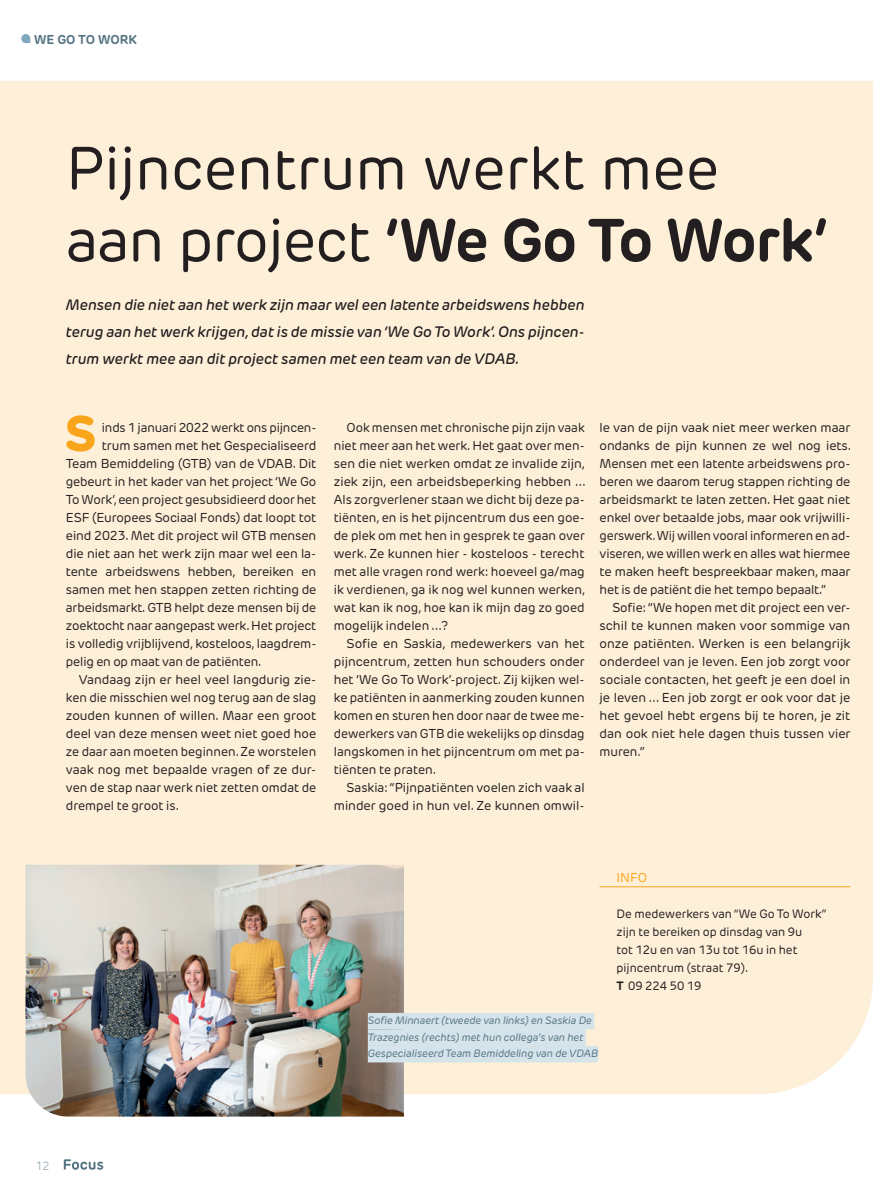
<style>
.page{position:relative;width:893px;height:1191px;background:#fff}
.page>*{position:absolute;margin:0;border:0;box-sizing:border-box;transform-origin:0 0}
.Titel{font:60px/72px "New Rubrik";color:#231f20}
.t1{font:800 49.5px "New Rubrik";color:#f9a51b}
.Inleiding{font:italic 500 15px/27px "New Rubrik";color:#231f20;text-align:justify}
.Broodtekst_insprong{font:12.75px/18px "New Rubrik";color:#231f20;text-align:justify}
.Broodtekst{font:12.75px "New Rubrik";letter-spacing:-.01em;color:#231f20}
.Rubriek{font:700 12.75px "New Rubrik";color:#557482}
.Info{font:12.75px "New Rubrik";color:#f9a51b}
.Info_kader{font:12px/18px "New Rubrik";color:#231f20}
.t2{font:200 11.55px "New Rubrik";color:#557482}
.Fotobijschrift{font:italic 10.5px/16.5px "New Rubrik";color:#557482}
.s1{font-weight:700}
</style>
<div class="page">
<div style="left:0;top:81px;width:873px;height:1013px;background:#feefd8"></div>
<img style="left:26px;top:864px;width:378px;height:252px">
<svg style="left:64px;top:1159px;width:39px;height:10px"></svg>
<svg style="left:21px;top:34px;width:9px;height:9px"></svg>
<div style="left:368px;top:1013px;width:226px;height:16px;background:#d5e3ea"></div>
<div style="left:368px;top:1029px;width:218px;height:17px;background:#d5e3ea"></div>
<div style="left:368px;top:1046px;width:230px;height:16px;background:#d5e3ea"></div>
<hr style="left:600px;top:886px;width:250px;height:1px;background:#f9a51b">
<p class="Rubriek" style="left:34px;top:31px;width:104px">WE GO TO WORK</p>
<p class="Titel" style="left:66px;top:132px;width:763px">Pijncentrum werkt mee aan project <span class="s1">‘We Go To Work’</span></p>
<p class="Inleiding" style="left:66px;top:291px;width:520px">Mensen die niet aan het werk zijn maar wel een latente arbeidswens hebben terug aan het werk krijgen, dat is de missie van ‘We Go To Work’. Ons pijncen&shy;trum werkt mee aan dit project samen met een team van de VDAB.</p>
<p class="t1" style="left:65px;top:402px;width:33px">S</p>
<p class="Broodtekst_insprong" style="left:334px;top:419px;width:253px;text-indent:13px">Ook mensen met chronische pijn zijn vaak niet meer aan het werk. Het gaat over men&shy;sen die niet werken omdat ze invalide zijn, ziek zijn, een arbeidsbeperking hebben … Als zorgverlener staan we dicht bij deze pa&shy;tiënten, en is het pijncentrum dus een goe&shy;de plek om met hen in gesprek te gaan over werk. Ze kunnen hier - kosteloos - terecht met alle vragen rond werk: hoeveel ga/mag ik verdienen, ga ik nog wel kunnen werken, wat kan ik nog, hoe kan ik mijn dag zo goed mogelijk indelen …?</p>
<p class="Broodtekst_insprong" style="left:334px;top:635px;width:253px;text-indent:13px">Sofie en Saskia, medewerkers van het pijncentrum, zetten hun schouders onder het ‘We Go To Work’-project. Zij kijken wel&shy;ke patiënten in aanmerking zouden kunnen komen en sturen hen door naar de twee me&shy;dewerkers van GTB die wekelijks op dinsdag langskomen in het pijncentrum om met pa&shy;tiënten te praten.</p>
<p class="Broodtekst_insprong" style="left:334px;top:779px;width:252px;text-align:right">Saskia: “Pijnpatiënten voelen zich vaak al minder goed in hun vel. Ze kunnen omwil-</p>
<p class="Broodtekst" style="left:102px;top:420px;width:216px">inds 1 januari 2022 werkt ons pijncen-</p>
<p class="Broodtekst" style="left:102px;top:438px;width:216px">trum samen met het Gespecialiseerd</p>
<p class="Broodtekst" style="left:66px;top:456px;width:252px">Team Bemiddeling (GTB) van de VDAB. Dit</p>
<p class="Broodtekst" style="left:66px;top:474px;width:252px">gebeurt in het kader van het project ‘We Go</p>
<p class="Broodtekst" style="left:66px;top:492px;width:252px">To Work’, een project gesubsidieerd door het</p>
<p class="Broodtekst" style="left:66px;top:510px;width:252px">ESF (Europees Sociaal Fonds) dat loopt tot</p>
<p class="Broodtekst" style="left:66px;top:528px;width:252px">eind 2023. Met dit project wil GTB mensen</p>
<p class="Broodtekst" style="left:66px;top:546px;width:252px">die niet aan het werk zijn maar wel een la-</p>
<p class="Broodtekst" style="left:66px;top:564px;width:252px">tente arbeidswens hebben, bereiken en</p>
<p class="Broodtekst" style="left:66px;top:582px;width:252px">samen met hen stappen zetten richting de</p>
<p class="Broodtekst" style="left:66px;top:600px;width:252px">arbeidsmarkt. GTB helpt deze mensen bij de</p>
<p class="Broodtekst" style="left:66px;top:618px;width:252px">zoektocht naar aangepast werk. Het project</p>
<p class="Broodtekst" style="left:66px;top:636px;width:252px">is volledig vrijblijvend, kosteloos, laagdrem-</p>
<p class="Broodtekst" style="left:66px;top:654px;width:197px">pelig en op maat van de patiënten.</p>
<p class="Broodtekst_insprong" style="left:66px;top:671px;width:252px;text-indent:13px">Vandaag zijn er heel veel langdurig zie&shy;ken die misschien wel nog terug aan de slag zouden kunnen of willen. Maar een groot deel van deze mensen weet niet goed hoe ze daar aan moeten beginnen. Ze worstelen vaak nog met bepaalde vragen of ze dur&shy;ven de stap naar werk niet zetten omdat de drempel te groot is.</p>
<p class="Broodtekst_insprong" style="left:600px;top:419px;width:253px">le van de pijn vaak niet meer werken maar ondanks de pijn kunnen ze wel nog iets.<br>Mensen met een latente arbeidswens pro&shy;beren we daarom terug stappen richting de arbeidsmarkt te laten zetten. Het gaat niet enkel over betaalde jobs, maar ook vrijwilli&shy;gerswerk. Wij willen vooral informeren en ad&shy;viseren, we willen werk en alles wat hiermee te maken heeft bespreekbaar maken, maar het is de patiënt die het tempo bepaalt.”</p>
<p class="Broodtekst_insprong" style="left:600px;top:599px;width:253px;text-indent:13px">Sofie: “We hopen met dit project een ver&shy;schil te kunnen maken voor sommige van onze patiënten. Werken is een belangrijk onderdeel van je leven. Een job zorgt voor sociale contacten, het geeft je een doel in je leven … Een job zorgt er ook voor dat je het gevoel hebt ergens bij te horen, je zit dan ook niet hele dagen thuis tussen vier muren.”</p>
<p class="Info" style="left:617px;top:870px;width:32px">INFO</p>
<p class="Info_kader" style="left:617px;top:905px;width:212px">De medewerkers van “We Go To Work” zijn te bereiken op dinsdag van 9u<br>tot 12u en van 13u tot 16u in het pijncentrum (straat 79).</p>
<p class="Info_kader" style="left:617px;top:977px;width:87px"><span class="s1">T</span> 09 224 50 19</p>
<p class="t2" style="left:35px;top:1158px;width:16px">12</p>
<p class="Fotobijschrift" style="left:368px;top:1012px;width:232px">Sofie Minnaert (tweede van links) en Saskia De<br>Trazegnies (rechts) met hun collega’s van het<br>Gespecialiseerd Team Bemiddeling van de VDAB</p>
</div>
